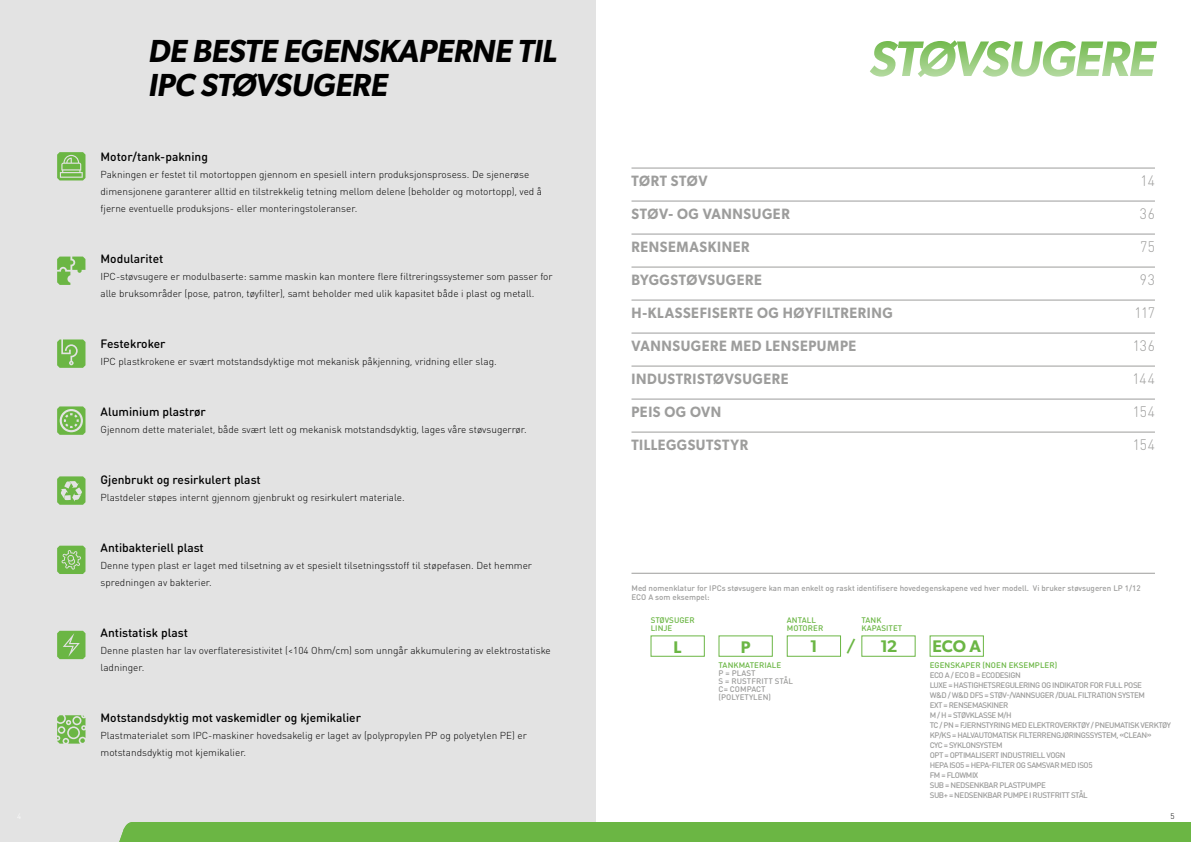
<style>
.page{position:relative;width:1191px;height:842px;background:#fff}
.page>*{position:absolute;margin:0;border:0;box-sizing:border-box;transform-origin:0 0}
.t1{font:italic 600 50px "Gibson";letter-spacing:-.035em;color:#6bb644}
.t2{font:italic 600 32px/34px "Gibson";letter-spacing:-.01em;color:#000}
.t3{font:600 16.9px "Gibson";color:#6bb644}
.t4{font:600 15px "Gibson";letter-spacing:.04em;color:#9d9d9c;scale:.93 1}
.t5{font:300 15px "DIN Round Pro";letter-spacing:.025em;color:#9d9d9c;scale:.93 1}
.t6{font:500 12px "DIN Round Pro";color:#000}
.t7{font:300 10px/17px "DIN Round Pro";color:#000}
.t8{font:500 8px/10px "DIN Round Pro";letter-spacing:-.055em;color:#9d9d9c}
.t9{font:500 8px/9.6px "DIN Round Pro";color:#9d9d9c}
.t10{font:500 8px/8px "DIN Round Pro";letter-spacing:.005em;color:#6bb644}
.t11{font:500 8px/8px "DIN Round Pro";letter-spacing:.005em;color:#9d9d9c}
.t12{font:300 8px "DIN Round Pro";color:#000}
</style>
<div class="page">
<div style="left:0;top:0;width:595px;height:842px;background:#e3e3e3"></div>
<svg style="left:57px;top:631px;width:28px;height:28px"></svg>
<svg style="left:57px;top:257px;width:28px;height:28px"></svg>
<svg style="left:57px;top:406px;width:28px;height:29px"></svg>
<svg style="left:57px;top:339px;width:28px;height:29px"></svg>
<svg style="left:57px;top:715px;width:28px;height:29px"></svg>
<svg style="left:57px;top:546px;width:28px;height:28px"></svg>
<svg style="left:57px;top:476px;width:28px;height:29px"></svg>
<svg style="left:57px;top:152px;width:28px;height:28px"></svg>
<div style="left:929px;top:635px;width:54px;height:22px;border:1px solid #6bb644"></div>
<div style="left:787px;top:635px;width:54px;height:22px;border:1px solid #6bb644"></div>
<div style="left:718px;top:635px;width:54px;height:22px;border:1px solid #6bb644"></div>
<div style="left:861px;top:635px;width:54px;height:22px;border:1px solid #6bb644"></div>
<div style="left:650px;top:635px;width:54px;height:22px;border:1px solid #6bb644"></div>
<hr style="left:631px;top:573px;width:524px;height:1px;background:#9d9d9c">
<hr style="left:631px;top:168px;width:524px;height:1px;background:#9d9d9c">
<hr style="left:631px;top:201px;width:524px;height:1px;background:#9d9d9c">
<hr style="left:631px;top:234px;width:524px;height:1px;background:#9d9d9c">
<hr style="left:631px;top:267px;width:524px;height:1px;background:#9d9d9c">
<hr style="left:631px;top:300px;width:524px;height:1px;background:#9d9d9c">
<hr style="left:631px;top:333px;width:524px;height:1px;background:#9d9d9c">
<hr style="left:631px;top:366px;width:524px;height:1px;background:#9d9d9c">
<hr style="left:631px;top:399px;width:524px;height:1px;background:#9d9d9c">
<hr style="left:631px;top:432px;width:524px;height:1px;background:#9d9d9c">
<div style="left:119px;top:822px;width:1072px;height:20px;background:#6bb644"></div>
<h2 class="t2" style="left:148px;top:33px;width:410px">DE BESTE EGENSKAPERNE TIL<br>IPC STØVSUGERE</h2>
<p class="t6" style="left:100px;top:149px;width:109px">Motor/tank-pakning</p>
<p class="t7" style="left:100px;top:166px;width:443px">Pakningen er festet til motortoppen gjennom en spesiell intern produksjonsprosess. De sjenerøse dimensjonene garanterer alltid en tilstrekkelig tetning mellom delene (beholder og motortopp), ved å fjerne eventuelle produksjons- eller monteringstoleranser.</p>
<p class="t6" style="left:100px;top:251px;width:64px">Modularitet</p>
<p class="t7" style="left:100px;top:268px;width:453px">IPC-støvsugere er modulbaserte: samme maskin kan montere flere filtreringssystemer som passer for alle bruksområder (pose, patron, tøyfilter), samt beholder med ulik kapasitet både i plast og metall.</p>
<p class="t6" style="left:100px;top:336px;width:66px">Festekroker</p>
<p class="t7" style="left:100px;top:353px;width:398px">IPC plastkrokene er svært motstandsdyktige mot mekanisk påkjenning, vridning eller slag.</p>
<p class="t6" style="left:100px;top:404px;width:107px">Aluminium plastrør</p>
<p class="t7" style="left:100px;top:421px;width:428px">Gjennom dette materialet, både svært lett og mekanisk motstandsdyktig, lages våre støvsugerrør.</p>
<p class="t6" style="left:100px;top:472px;width:162px">Gjenbrukt og resirkulert plast</p>
<p class="t7" style="left:100px;top:489px;width:306px">Plastdeler støpes internt gjennom gjenbrukt og resirkulert materiale.</p>
<p class="t6" style="left:100px;top:540px;width:105px">Antibakteriell plast</p>
<p class="t7" style="left:100px;top:557px;width:433px">Denne typen plast er laget med tilsetning av et spesielt tilsetningsstoff til støpefasen. Det hemmer spredningen av bakterier.</p>
<p class="t6" style="left:100px;top:625px;width:89px">Antistatisk plast</p>
<p class="t7" style="left:100px;top:642px;width:451px">Denne plasten har lav overflateresistivitet (&lt;104 Ohm/cm) som unngår akkumulering av elektrostatiske ladninger.</p>
<p class="t6" style="left:100px;top:710px;width:262px">Motstandsdyktig mot vaskemidler og kjemikalier</p>
<p class="t7" style="left:100px;top:727px;width:428px">Plastmaterialet som IPC-maskiner hovedsakelig er laget av (polypropylen PP og polyetylen PE) er motstandsdyktig mot kjemikalier.</p>
<h1 class="t1" style="left:869px;top:29px;width:287px">STØVSUGERE</h1>
<h3 class="t4" style="left:631px;top:171px;width:83px">TØRT STØV</h3>
<h3 class="t5" style="left:1140px;top:170px;width:17px">14</h3>
<h3 class="t4" style="left:631px;top:204px;width:172px">STØV- OG VANNSUGER</h3>
<h3 class="t5" style="left:1140px;top:203px;width:18px">36</h3>
<h3 class="t4" style="left:631px;top:237px;width:128px">RENSEMASKINER</h3>
<h3 class="t5" style="left:1140px;top:236px;width:18px">75</h3>
<h3 class="t4" style="left:631px;top:270px;width:142px">BYGGSTØVSUGERE</h3>
<h3 class="t5" style="left:1140px;top:269px;width:18px">93</h3>
<h3 class="t4" style="left:631px;top:303px;width:282px">H-KLASSEFISERTE OG HØYFILTRERING</h3>
<h3 class="t5" style="left:1134px;top:302px;width:24px">117</h3>
<h3 class="t4" style="left:631px;top:336px;width:243px">VANNSUGERE MED LENSEPUMPE</h3>
<h3 class="t5" style="left:1132px;top:335px;width:25px">136</h3>
<h3 class="t4" style="left:631px;top:369px;width:170px">INDUSTRISTØVSUGERE</h3>
<h3 class="t5" style="left:1132px;top:368px;width:26px">144</h3>
<h3 class="t4" style="left:631px;top:402px;width:98px">PEIS OG OVN</h3>
<h3 class="t5" style="left:1132px;top:401px;width:25px">154</h3>
<h3 class="t4" style="left:631px;top:435px;width:127px">TILLEGGSUTSTYR</h3>
<h3 class="t5" style="left:1132px;top:434px;width:25px">154</h3>
<p class="t9" style="left:631px;top:583px;width:511px">Med nomenklatur for IPCs støvsugere kan man enkelt og raskt identifisere hovedegenskapene ved hver modell. Vi bruker støvsugeren LP 1/12<br>ECO A som eksempel:</p>
<p class="t10" style="left:650px;top:615px;width:46px">STØVSUGER<br>LINJE</p>
<p class="t10" style="left:787px;top:615px;width:38px">ANTALL<br>MOTORER</p>
<p class="t10" style="left:861px;top:615px;width:42px">TANK<br>KAPASITET</p>
<h3 class="t3" style="left:846px;top:636px;width:11px">/</h3>
<h3 class="t3" style="left:673px;top:637px;width:9px">L</h3>
<h3 class="t3" style="left:740px;top:637px;width:11px">P</h3>
<h3 class="t3" style="left:810px;top:636px;width:9px">1</h3>
<h3 class="t3" style="left:880px;top:636px;width:19px">12</h3>
<h3 class="t3" style="left:932px;top:636px;width:50px">ECO A</h3>
<p class="t10" style="left:718px;top:660px;width:64px">TANKMATERIALE</p>
<p class="t11" style="left:718px;top:668px;width:76px">P = PLAST<br>S = RUSTFRITT STÅL<br>C= COMPACT (POLYETYLEN)</p>
<p class="t10" style="left:929px;top:660px;width:129px">EGENSKAPER (NOEN EKSEMPLER)</p>
<p class="t8" style="left:929px;top:669px;width:243px">ECO A / ECO B = ECODESIGN<br>LUXE = HASTIGHETSREGULERING OG INDIKATOR FOR FULL POSE<br>W&amp;D / W&amp;D DFS = STØV-/VANNSUGER /DUAL FILTRATION SYSTEM<br>EXT = RENSEMASKINER<br>M / H = STØVKLASSE M/H<br>TC / PN = FJERNSTYRING MED ELEKTROVERKTØY / PNEUMATISK VERKTØY KP/KS = HALVAUTOMATISK FILTERRENGJØRINGSSYSTEM, «CLEAN»<br>CYC = SYKLONSYSTEM<br>OPT = OPTIMALISERT INDUSTRIELL VOGN<br>HEPA ISO5 = HEPA-FILTER OG SAMSVAR MED ISO5<br>FM = FLOWMIX<br>SUB = NEDSENKBAR PLASTPUMPE<br>SUB+ = NEDSENKBAR PUMPE I RUSTFRITT STÅL</p>
<p class="t12" style="left:1170px;top:811px;width:6px">5</p>
</div>
